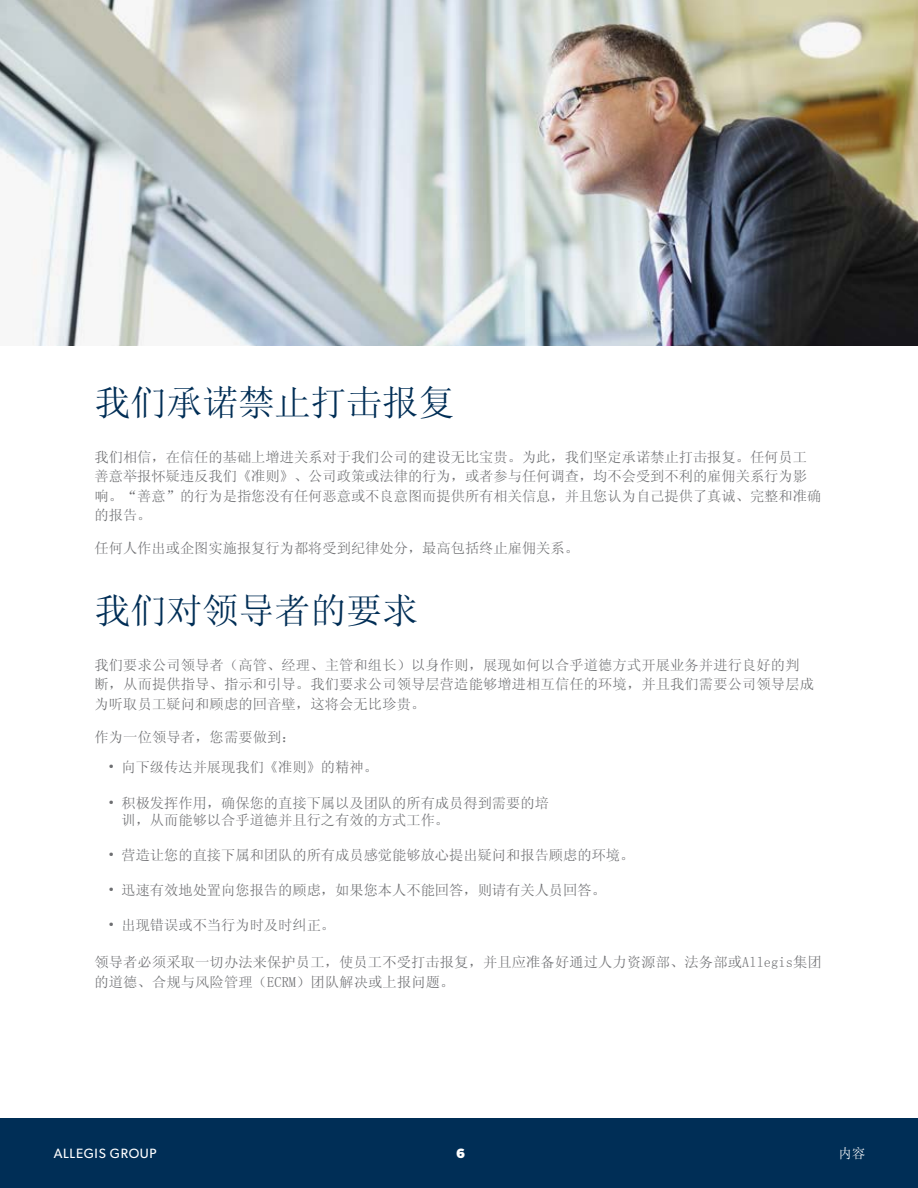
<style>
.page{position:relative;width:918px;height:1188px;background:#fff}
.page>*{position:absolute;margin:0;border:0;box-sizing:border-box;transform-origin:0 0}
.t1{font:36px "Sim Sun";color:#002e56}
.t2{font:14.25px/19.5px "Sim Sun";color:#6d6e71}
.t3{font:13.5px "Gibson";letter-spacing:.05em;color:#fff}
.t4{font:13.5px "Sim Sun";color:#fff}
.t5{font:700 13.5px "Gibson";color:#fff}
</style>
<div class="page">
<div style="left:0;top:1118px;width:918px;height:70px;background:#002e56"></div>
<img style="left:0;top:0;width:918px;height:346px">
<h1 class="t1" style="left:94px;top:384px;width:361px">我们承诺禁止打击报复</h1>
<p class="t2" style="left:94px;top:447px;width:728px">我们相信，在信任的基础上增进关系对于我们公司的建设无比宝贵。为此，我们坚定承诺禁止打击报复。任何员工善意举报怀疑违反我们《准则》、公司政策或法律的行为，或者参与任何调查，均不会受到不利的雇佣关系行为影响。“善意”的行为是指您没有任何恶意或不良意图而提供所有相关信息，并且您认为自己提供了真诚、完整和准确的报告。</p>
<p class="t2" style="left:94px;top:538px;width:486px">任何人作出或企图实施报复行为都将受到纪律处分，最高包括终止雇佣关系。</p>
<h1 class="t1" style="left:94px;top:592px;width:325px">我们对领导者的要求</h1>
<p class="t2" style="left:94px;top:655px;width:721px">我们要求公司领导者（高管、经理、主管和组长）以身作则，展现如何以合乎道德方式开展业务并进行良好的判断，从而提供指导、指示和引导。我们要求公司领导层营造能够增进相互信任的环境，并且我们需要公司领导层成为听取员工疑问和顾虑的回音壁，这将会无比珍贵。</p>
<p class="t2" style="left:94px;top:727px;width:203px">作为一位领导者，您需要做到：</p>
<p class="t2" style="left:108px;top:758px;width:271px">• 向下级传达并展现我们《准则》的精神。</p>
<p class="t2" style="left:121px;top:794px;width:429px;line-height:17.2px;text-indent:-13px">• 积极发挥作用，确保您的直接下属以及团队的所有成员得到需要的培训，从而能够以合乎道德并且行之有效的方式工作。</p>
<p class="t2" style="left:108px;top:845px;width:528px">• 营造让您的直接下属和团队的所有成员感觉能够放心提出疑问和报告顾虑的环境。</p>
<p class="t2" style="left:108px;top:880px;width:499px">• 迅速有效地处置向您报告的顾虑，如果您本人不能回答，则请有关人员回答。</p>
<p class="t2" style="left:108px;top:915px;width:229px">• 出现错误或不当行为时及时纠正。</p>
<p class="t2" style="left:94px;top:952px;width:729px">领导者必须采取一切办法来保护员工，使员工不受打击报复，并且应准备好通过人力资源部、法务部或Allegis集团的道德、合规与风险管理（ECRM）团队解决或上报问题。</p>
<p class="t3" style="left:54px;top:1146px;width:105px">ALLEGIS GROUP</p>
<p class="t5" style="left:456px;top:1146px;width:10px">6</p>
<p class="t4" style="left:838px;top:1146px;width:28px">内容</p>
</div>
